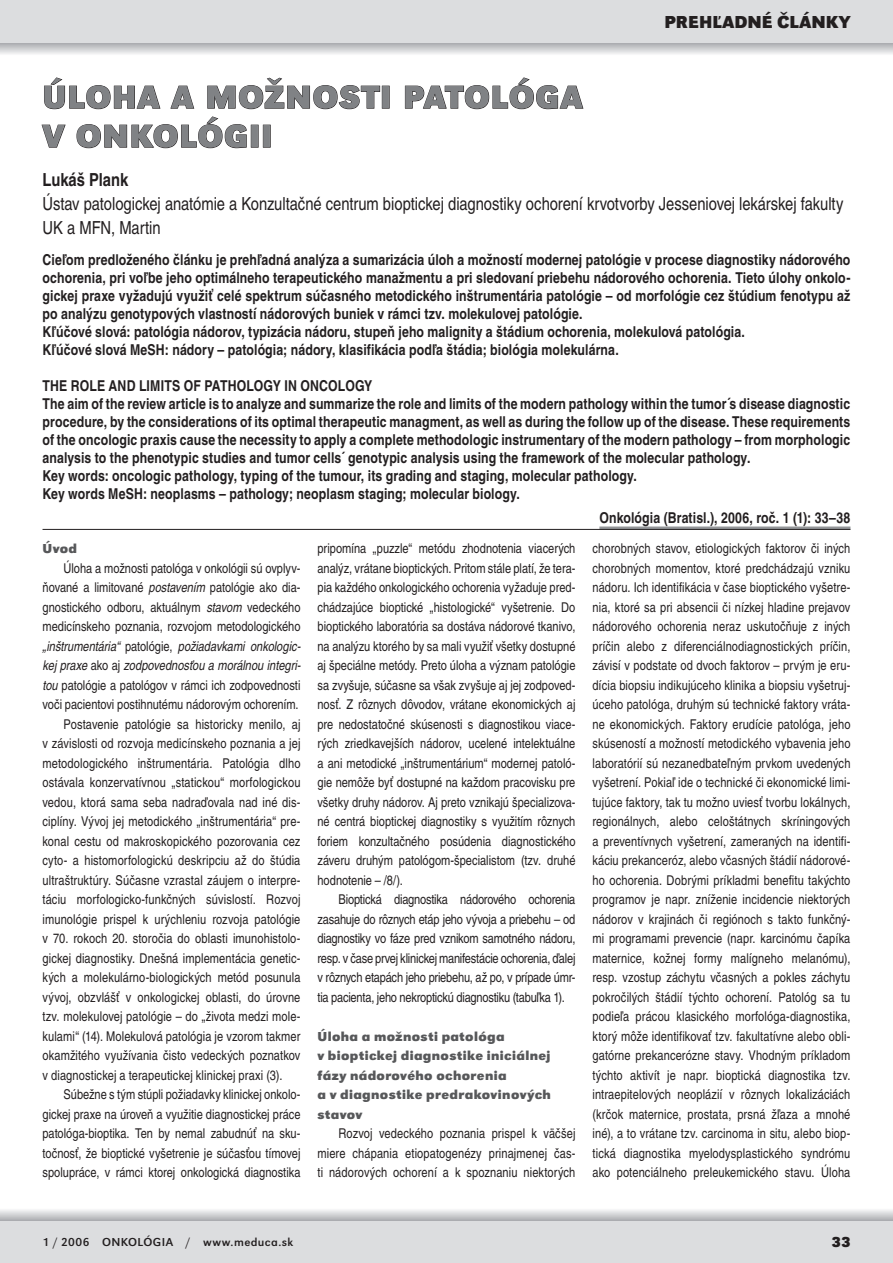
<style>
.page{position:relative;width:893px;height:1263px;background:#fff}
.page>*{position:absolute;margin:0;border:0;box-sizing:border-box;transform-origin:0 0}
.t1{font:700 33px "URW Grotesk TOT";letter-spacing:.025em;color:#808285}
.t2{font:condensed 18px/24px "Nimbus Sans LOT";letter-spacing:-.005em;color:#231f20}
.t3{font:700 18px "URW Grotesk TOT";color:#231f20}
.t4{font:700 condensed 18px "Nimbus Sans LOT";color:#231f20}
.t5{font:700 condensed 15px/18px "Nimbus Sans LOT";letter-spacing:.01em;color:#231f20}
.t6{font:700 15px "URW Grotesk TOT";color:#231f20}
.t7{font:condensed 13.5px/19.5px "Nimbus Sans LOT";letter-spacing:.005em;color:#231f20;text-align:justify}
.t8{font:700 13.5px/19.5px "URW Grotesk TOT";letter-spacing:.025em;color:#57585a}
.t9{font:italic condensed 13.5px "Nimbus Sans LOT";color:#231f20}
.t10{font:12px "URW Grotesk TOT";letter-spacing:.035em;color:#231f20}
.s1{font-style:italic}
.s2{font-style:normal}
</style>
<div class="page">
<svg style="left:0;top:43px;width:893px;height:11px;background:#cdced0"></svg>
<div style="left:0;top:1220px;width:893px;height:43px;background:#dcdddf"></div>
<div style="left:0;top:0;width:893px;height:43px;background:#dcdddf"></div>
<svg style="left:0;top:1210px;width:893px;height:10px;background:#d0d1d3"></svg>
<hr style="left:599px;top:526px;width:251px;height:3px;background:#939598">
<hr style="left:43px;top:529px;width:807px;height:1px;background:#231f20">
<svg style="left:44px;top:77px;width:117px;height:32px"></svg>
<svg style="left:170px;top:85px;width:25px;height:24px"></svg>
<svg style="left:207px;top:77px;width:173px;height:32px"></svg>
<div style="left:382px;top:86px;width:8px;height:23px;border:1px solid #231f20"></div>
<svg style="left:405px;top:77px;width:179px;height:32px"></svg>
<svg style="left:41px;top:124px;width:25px;height:24px"></svg>
<svg style="left:76px;top:116px;width:171px;height:32px"></svg>
<div style="left:251px;top:125px;width:7px;height:23px;border:1px solid #231f20"></div>
<div style="left:263px;top:125px;width:8px;height:23px;border:1px solid #231f20"></div>
<h2 class="t3" style="left:664px;top:11px;width:187px">prehľadné články</h2>
<h1 class="t1" style="left:43px;top:77px;width:49px">ÚLOHA</h1>
<h1 class="t1" style="left:172px;top:77px;width:135px">A MOŽNOSTI</h1>
<h1 class="t1" style="left:403px;top:77px;width:43px">PATOL</h1>
<h1 class="t1" style="left:509px;top:77px;width:75px">ÓGA</h1>
<h1 class="t1" style="left:43px;top:116px;width:24px">VONKOL</h1>
<h1 class="t1" style="left:197px;top:116px;width:63px">ÓGII</h1>
<h2 class="t4" style="left:43px;top:168px;width:87px">Lukáš Plank</h2>
<h2 class="t2" style="left:43px;top:192px;width:802px">Ústav patologickej anatómie a Konzultačné centrum bioptickej diagnostiky ochorení krvotvorby Jesseniovej lekárskej fakulty<br>UK a MFN, Martin</h2>
<p class="t5" style="left:43px;top:251px;width:809px">Cieľom predloženého článku je prehľadná analýza a sumarizácia úloh a možností modernej patológie v procese diagnostiky nádorového ochorenia, pri voľbe jeho optimálneho terapeutického manažmentu a pri sledovaní priebehu nádorového ochorenia. Tieto úlohy onkolo&shy;gickej praxe vyžadujú využiť celé spektrum súčasného metodického inštrumentária patológie – od morfológie cez štúdium fenotypu až po analýzu genotypových vlastností nádorových buniek v rámci tzv. molekulovej patológie.<br>Kľúčové slová: patológia nádorov, typizácia nádoru, stupeň jeho malignity a štádium ochorenia, molekulová patológia.<br>Kľúčové slová MeSH: nádory – patológia; nádory, klasifikácia podľa štádia; biológia molekulárna.</p>
<p class="t5" style="left:43px;top:377px;width:809px">THE ROLE AND LIMITS OF PATHOLOGY IN ONCOLOGY<br>The aim of the review article is to analyze and summarize the role and limits of the modern pathology within the tumor´s disease diagnostic procedure, by the considerations of its optimal therapeutic managment, as well as during the follow up of the disease. These requirements of the oncologic praxis cause the necessity to apply a complete methodologic instrumentary of the modern pathology – from morphologic analysis to the phenotypic studies and tumor cells´ genotypic analysis using the framework of the molecular pathology.<br>Key words: oncologic pathology, typing of the tumour, its grading and staging, molecular pathology.<br>Key words MeSH: neoplasms – pathology; neoplasm staging; molecular biology.</p>
<p class="t5" style="left:599px;top:509px;width:252px">Onkológia (Bratisl.), 2006, roč. 1 (1): 33–38</p>
<p class="t8" style="left:43px;top:539px;width:36px">Úvod</p>
<p class="t7" style="left:64px;top:558px;width:238px">Úloha a možnosti patológa v onkológii sú ovplyv-</p>
<p class="t7" style="left:43px;top:578px;width:259px">ňované a limitované <span class="s1">postavením</span> patológie ako dia-</p>
<p class="t7" style="left:43px;top:597px;width:259px">gnostického odboru, aktuálnym <span class="s1">stavom</span> vedeckého</p>
<p class="t7" style="left:43px;top:617px;width:259px">medicínskeho poznania, rozvojom metodologického</p>
<p class="t9" style="left:43px;top:638px;width:260px">„inštrumentária“ <span class="s2">patológie,</span> požiadavkami onkologic-</p>
<p class="t9" style="left:43px;top:657px;width:260px">kej praxe <span class="s2">ako aj</span> zodpovednosťou a morálnou integri-</p>
<p class="t7" style="left:43px;top:675px;width:259px"><span class="s1">tou</span> patológie a patológov v rámci ich zodpovednosti</p>
<p class="t7" style="left:43px;top:695px;width:258px">voči pacientovi postihnutému nádorovým ochorením.</p>
<p class="t7" style="left:64px;top:714px;width:238px">Postavenie patológie sa historicky menilo, aj</p>
<p class="t7" style="left:43px;top:734px;width:259px">v závislosti od rozvoja medicínskeho poznania a jej</p>
<p class="t7" style="left:43px;top:753px;width:259px">metodologického inštrumentária. Patológia dlho</p>
<p class="t7" style="left:43px;top:773px;width:259px">ostávala konzervatívnou „statickou“ morfologickou</p>
<p class="t7" style="left:43px;top:792px;width:259px">vedou, ktorá sama seba nadraďovala nad iné dis-</p>
<p class="t7" style="left:43px;top:812px;width:259px">ciplíny. Vývoj jej metodického „inštrumentária“ pre-</p>
<p class="t7" style="left:43px;top:831px;width:259px">konal cestu od makroskopického pozorovania cez</p>
<p class="t7" style="left:43px;top:851px;width:259px">cyto- a histomorfologickú deskripciu až do štúdia</p>
<p class="t7" style="left:43px;top:870px;width:259px">ultraštruktúry. Súčasne vzrastal záujem o interpre-</p>
<p class="t7" style="left:43px;top:890px;width:259px">táciu morfologicko-funkčných súvislostí. Rozvoj</p>
<p class="t7" style="left:43px;top:909px;width:259px">imunológie prispel k urýchleniu rozvoja patológie</p>
<p class="t7" style="left:43px;top:929px;width:259px">v 70. rokoch 20. storočia do oblasti imunohistolo-</p>
<p class="t7" style="left:43px;top:948px;width:259px">gickej diagnostiky. Dnešná implementácia genetic-</p>
<p class="t7" style="left:43px;top:968px;width:259px">kých a molekulárno-biologických metód posunula</p>
<p class="t7" style="left:43px;top:987px;width:259px">vývoj, obzvlášť v onkologickej oblasti, do úrovne</p>
<p class="t7" style="left:43px;top:1007px;width:259px">tzv. molekulovej patológie – do „života medzi mole-</p>
<p class="t7" style="left:43px;top:1026px;width:259px">kulami“ (14). Molekulová patológia je vzorom takmer</p>
<p class="t7" style="left:43px;top:1046px;width:259px">okamžitého využívania čisto vedeckých poznatkov</p>
<p class="t7" style="left:43px;top:1065px;width:241px">v diagnostickej a terapeutickej klinickej praxi (3).</p>
<p class="t7" style="left:64px;top:1085px;width:238px">Súbežne s tým stúpli požiadavky klinickej onkolo-</p>
<p class="t7" style="left:43px;top:1104px;width:259px">gickej praxe na úroveň a využitie diagnostickej práce</p>
<p class="t7" style="left:43px;top:1124px;width:259px">patológa-bioptika. Ten by nemal zabudnúť na sku-</p>
<p class="t7" style="left:43px;top:1143px;width:259px">točnosť, že bioptické vyšetrenie je súčasťou tímovej</p>
<p class="t7" style="left:43px;top:1163px;width:259px">spolupráce, v rámci ktorej onkologická diagnostika</p>
<p class="t7" style="left:317px;top:539px;width:259px">pripomína „puzzle“ metódu zhodnotenia viacerých analýz, vrátane bioptických. Pritom stále platí, že tera&shy;pia každého onkologického ochorenia vyžaduje pred&shy;chádzajúce bioptické „histologické“ vyšetrenie. Do bioptického laboratória sa dostáva nádorové tkanivo, na analýzu ktorého by sa mali využiť všetky dostupné aj špeciálne metódy. Preto úloha a význam patológie sa zvyšuje, súčasne sa však zvyšuje aj jej zodpoved&shy;nosť. Z rôznych dôvodov, vrátane ekonomických aj pre nedostatočné skúsenosti s diagnostikou viace&shy;rých zriedkavejších nádorov, ucelené intelektuálne a ani metodické „inštrumentárium“ modernej patoló&shy;gie nemôže byť dostupné na každom pracovisku pre všetky druhy nádorov. Aj preto vznikajú špecializova&shy;né centrá bioptickej diagnostiky s využitím rôznych foriem konzultačného posúdenia diagnostického záveru druhým patológom-špecialistom (tzv. druhé hodnotenie – /8/).</p>
<p class="t7" style="left:317px;top:890px;width:259px;text-indent:21px">Bioptická diagnostika nádorového ochorenia zasahuje do rôznych etáp jeho vývoja a priebehu – od diagnostiky vo fáze pred vznikom samotného nádoru, resp. v čase prvej klinickej manifestácie ochorenia, ďalej v rôznych etapách jeho priebehu, až po, v prípade úmr&shy;tia pacienta, jeho nekroptickú diagnostiku (tabuľka 1).</p>
<p class="t8" style="left:317px;top:1026px;width:235px">Úloha a možnosti patológa<br>v bioptickej diagnostike iniciálnej fázy nádorového ochorenia<br>a v diagnostike predrakovinových stavov</p>
<p class="t7" style="left:317px;top:1124px;width:259px;text-indent:21px">Rozvoj vedeckého poznania prispel k väčšej miere chápania etiopatogenézy prinajmenej čas&shy;ti nádorových ochorení a k spoznaniu niektorých</p>
<p class="t7" style="left:592px;top:539px;width:260px">chorobných stavov, etiologických faktorov či iných chorobných momentov, ktoré predchádzajú vzniku nádoru. Ich identifikácia v čase bioptického vyšetre&shy;nia, ktoré sa pri absencii či nízkej hladine prejavov nádorového ochorenia neraz uskutočňuje z iných príčin alebo z diferenciálnodiagnostických príčin, závisí v podstate od dvoch faktorov – prvým je eru&shy;dícia biopsiu indikujúceho klinika a biopsiu vyšetruj&shy;úceho patológa, druhým sú technické faktory vráta&shy;ne ekonomických. Faktory erudície patológa, jeho skúseností a možností metodického vybavenia jeho laboratórií sú nezanedbateľným prvkom uvedených vyšetrení. Pokiaľ ide o technické či ekonomické limi&shy;tujúce faktory, tak tu možno uviesť tvorbu lokálnych, regionálnych, alebo celoštátnych skríningových a preventívnych vyšetrení, zameraných na identifi&shy;káciu prekanceróz, alebo včasných štádií nádorové&shy;ho ochorenia. Dobrými príkladmi benefitu takýchto programov je napr. zníženie incidencie niektorých nádorov v krajinách či regiónoch s takto funkčný&shy;mi programami prevencie (napr. karcinómu čapíka maternice, kožnej formy malígneho melanómu), resp. vzostup záchytu včasných a pokles záchytu pokročilých štádií týchto ochorení. Patológ sa tu podieľa prácou klasického morfológa-diagnostika, ktorý môže identifikovať tzv. fakultatívne alebo obli&shy;gatórne prekancerózne stavy. Vhodným príkladom týchto aktivít je napr. bioptická diagnostika tzv. intraepitelových neoplázií v rôznych lokalizáciách (krčok maternice, prostata, prsná žľaza a mnohé iné), a to vrátane tzv. carcinoma in situ, alebo biop&shy;tická diagnostika myelodysplastického syndrómu ako potenciálneho preleukemického stavu. Úloha</p>
<p class="t10" style="left:43px;top:1235px;width:252px">1 / 2006 onkológia / www.meduca.sk</p>
<p class="t6" style="left:832px;top:1233px;width:10px">33</p>
</div>
